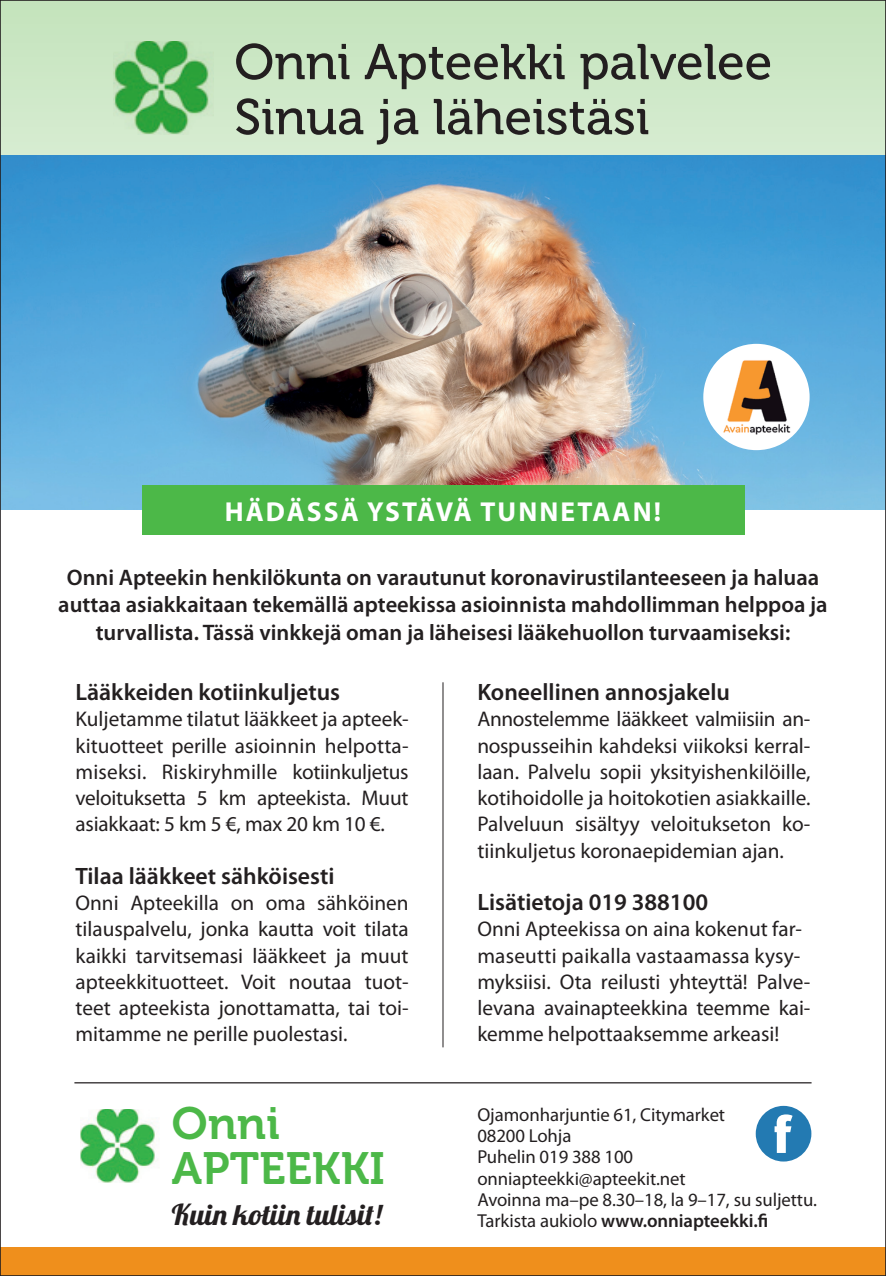
<style>
.page{position:relative;width:886px;height:1276px;background:#fff}
.page>*{position:absolute;margin:0;border:0;box-sizing:border-box;transform-origin:0 0}
.t1{font:50px "Museo 500";color:#231f20}
.t2{font:45px "Museo 700";letter-spacing:.005em;color:#4cb848}
.t3{font:28.75px "Lobster";color:#231f20;scale:1.05 1}
.t4{font:700 27.5px "Myriad Pro";letter-spacing:.075em;color:#fff}
.t5{font:600 23.75px "Myriad Pro";color:#231f20}
.t6{font:600 22.5px/27.5px "Myriad Pro";color:#231f20;text-align:center}
.t7{font:21.25px/26.2px "Myriad Pro";color:#231f20;text-align:justify}
.t8{font:18.75px "Myriad Pro";letter-spacing:-.005em;color:#231f20}
.t9{font:600 18.75px "Myriad Pro";letter-spacing:-.005em;color:#231f20}
.s1{font-weight:400}
</style>
<div class="page">
<div style="left:0;top:0;width:886px;height:468px;background:#cde8c6"></div>
<img style="left:114px;top:41px;width:95px;height:93px">
<img style="left:80px;top:1109px;width:78px;height:74px">
<img style="left:2px;top:155px;width:882px;height:355px">
<div style="left:142px;top:485px;width:602px;height:50px;background:#4cb848"></div>
<div style="left:756px;top:1106px;width:55px;height:55px;background:#237ab2;border-radius:50%"></div>
<svg style="left:774px;top:1114px;width:18px;height:39px"></svg>
<div style="left:0;top:1247px;width:886px;height:29px;background:#ef8f1c"></div>
<div style="left:703px;top:344px;width:106px;height:106px;background:#fff;border-radius:50%"></div>
<img style="left:723px;top:360px;width:68px;height:75px">
<hr style="left:74px;top:1082px;width:737px;height:1px;background:#231f20">
<hr style="left:442px;top:682px;width:1px;height:365px;background:#231f20">
<p class="t1" style="left:234px;top:35px;width:539px">Onni Apteekki palvelee</p>
<p class="t1" style="left:234px;top:90px;width:417px">Sinua ja läheistäsi</p>
<p class="t4" style="left:225px;top:493px;width:438px">HÄDÄSSÄ YSTÄVÄ TUNNETAAN!</p>
<p class="t6" style="left:58px;top:563px;width:771px">Onni Apteekin henkilökunta on varautunut koronavirustilanteeseen ja haluaa auttaa asiakkaitaan tekemällä apteekissa asioinnista mahdollimman helppoa ja turvallista. Tässä vinkkejä oman ja läheisesi lääkehuollon turvaamiseksi:</p>
<p class="t5" style="left:75px;top:677px;width:266px">Lääkkeiden kotiinkuljetus</p>
<p class="t7" style="left:75px;top:706px;width:335px">Kuljetamme tilatut lääkkeet ja apteek&shy;kituotteet perille asioinnin helpotta&shy;miseksi. Riskiryhmille kotiinkuljetus veloituksetta 5 km apteekista. Muut asiakkaat: 5 km 5 €, max 20 km 10 €.</p>
<p class="t5" style="left:75px;top:861px;width:261px">Tilaa lääkkeet sähköisesti</p>
<p class="t7" style="left:75px;top:889px;width:335px">Onni Apteekilla on oma sähköinen tilauspalvelu, jonka kautta voit tilata kaikki tarvitsemasi lääkkeet ja muut apteekkituotteet. Voit noutaa tuot&shy;teet apteekista jonottamatta, tai toi&shy;mitamme ne perille puolestasi.</p>
<p class="t5" style="left:477px;top:677px;width:254px">Koneellinen annosjakelu</p>
<p class="t7" style="left:477px;top:706px;width:335px">Annostelemme lääkkeet valmiisiin an&shy;nospusseihin kahdeksi viikoksi kerral&shy;laan. Palvelu sopii yksityishenkilöille, kotihoidolle ja hoitokotien asiakkaille.<br>Palveluun sisältyy veloitukseton ko&shy;tiinkuljetus koronaepidemian ajan.</p>
<p class="t5" style="left:477px;top:887px;width:232px">Lisätietoja 019 388100</p>
<p class="t7" style="left:477px;top:916px;width:326px">Onni Apteekissa on aina kokenut far-</p>
<p class="t7" style="left:477px;top:942px;width:325px">maseutti paikalla vastaamassa kysy-</p>
<p class="t7" style="left:477px;top:968px;width:335px">myksiisi. Ota reilusti yhteyttä! Palve&shy;levana avainapteekkina teemme kai&shy;kemme helpottaaksemme arkeasi!</p>
<p class="t2" style="left:172px;top:1098px;width:110px">Onni</p>
<p class="t2" style="left:172px;top:1143px;width:214px">APTEEKKI</p>
<p class="t8" style="left:477px;top:1103px;width:249px">Ojamonharjuntie 61, Citymarket</p>
<p class="t8" style="left:477px;top:1124px;width:96px">08200 Lohja</p>
<p class="t8" style="left:477px;top:1145px;width:157px">Puhelin 019 388 100</p>
<p class="t8" style="left:477px;top:1166px;width:210px">onniapteekki@apteekit.net</p>
<p class="t8" style="left:477px;top:1188px;width:341px">Avoinna ma–pe 8.30–18, la 9–17, su suljettu.</p>
<p class="t3" style="left:172px;top:1196px;width:202px">Kuin kotiin tulisit!</p>
<p class="t9" style="left:477px;top:1208px;width:292px"><span class="s1">Tarkista aukiolo</span> www.onniapteekki.fi</p>
</div>
